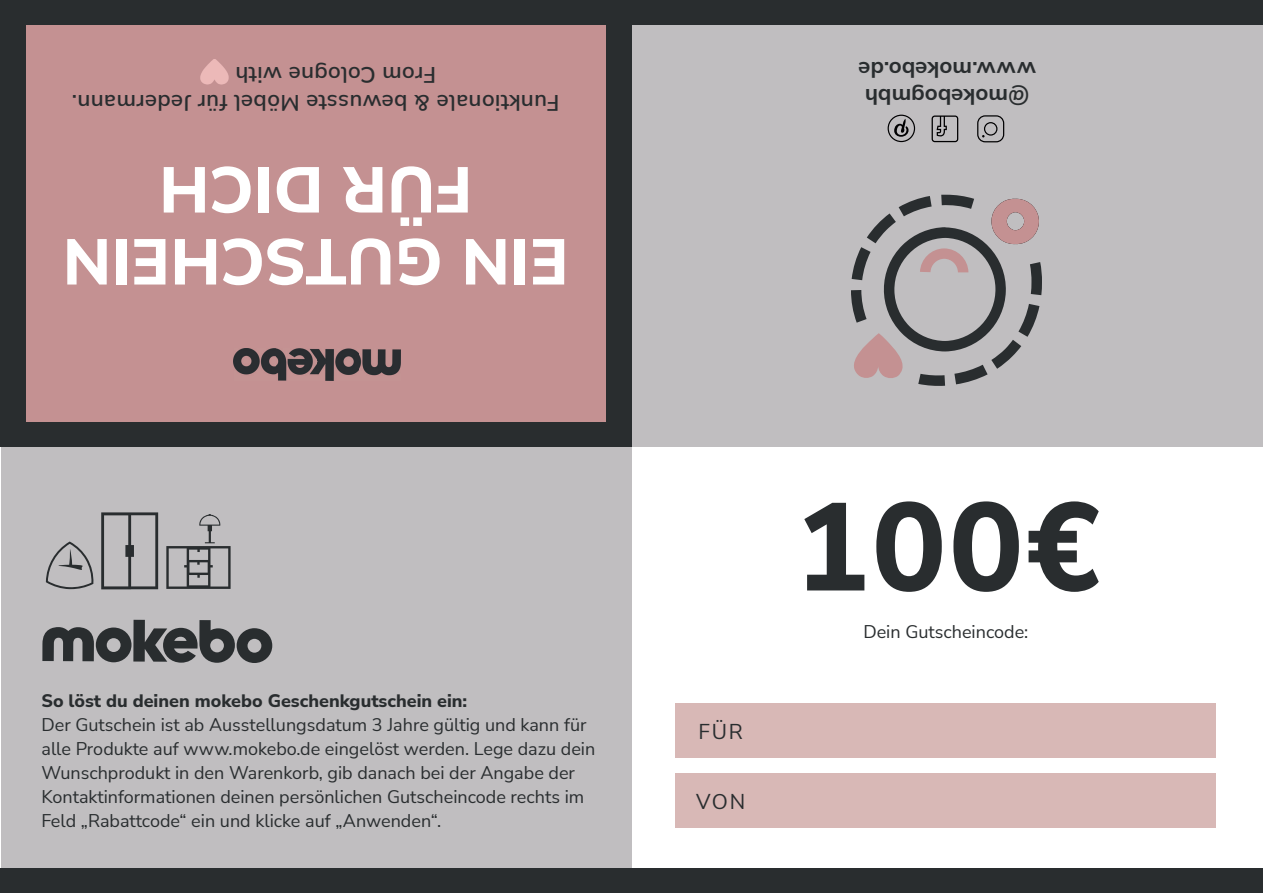
<style>
.page{position:relative;width:1263px;height:893px;background:#fff}
.page>*{position:absolute;margin:0;border:0;box-sizing:border-box;transform-origin:0 0}
.t1{font:800 124.35px "Nunito Sans";color:#292d2f}
.t2{font:800 64.5px/72px "Nunito Sans";letter-spacing:.005em;color:#fff;text-align:center}
.t3{font:600 22.5px/28.5px "Nunito Sans";letter-spacing:.015em;color:#292d2f}
.t4{font:700 22.5px/27px "Nunito Sans";color:#292d2f}
.t5{font:21px "Nunito Sans";letter-spacing:.08em;color:#292d2f}
.t6{font:18px/24px "Nunito Sans";color:#292d2f}
.t7{font:800 18px "Nunito Sans";color:#292d2f}
</style>
<div class="page">
<div style="left:26px;top:20px;width:580px;height:404px;background:#c49192"></div>
<div style="left:1px;top:443px;width:630px;height:424px;background:#c0bec0"></div>
<div style="left:631px;top:20px;width:632px;height:426px;background:#c0bec0"></div>
<div style="left:676px;top:704px;width:540px;height:54px;background:#d8b8b6"></div>
<div style="left:676px;top:773px;width:540px;height:54px;background:#d8b8b6"></div>
<img style="left:233px;top:349px;width:167px;height:31px">
<div style="left:0;top:868px;width:1263px;height:25px;background:#292d2f"></div>
<div style="left:0;top:0;width:1263px;height:25px;background:#292d2f"></div>
<div style="left:0;top:0;width:26px;height:434px;background:#292d2f"></div>
<div style="left:606px;top:0;width:25px;height:434px;background:#292d2f"></div>
<div style="left:0;top:422px;width:631px;height:25px;background:#292d2f"></div>
<img style="left:201px;top:59px;width:27px;height:26px">
<svg style="left:42px;top:620px;width:230px;height:42px"></svg>
<svg style="left:101px;top:512px;width:57px;height:77px"></svg>
<svg style="left:166px;top:514px;width:65px;height:75px"></svg>
<svg style="left:46px;top:541px;width:48px;height:48px"></svg>
<svg style="left:977px;top:115px;width:27px;height:27px"></svg>
<svg style="left:888px;top:115px;width:27px;height:27px"></svg>
<svg style="left:931px;top:115px;width:27px;height:27px"></svg>
<svg style="left:851px;top:195px;width:191px;height:191px"></svg>
<p class="t3" style="left:436px;top:118px;width:366px;text-indent:-124px;rotate:-180deg">Funktionale &amp; bewusste Möbel für Jedermann.<br>From Cologne with</p>
<h2 class="t2" style="left:569px;top:300px;width:508px;rotate:-180deg">EIN GUTSCHEIN<br>FÜR DICH</h2>
<p class="t7" style="left:41px;top:688px;width:427px">So löst du deinen mokebo Geschenkgutschein ein:</p>
<p class="t6" style="left:41px;top:712px;width:555px">Der Gutschein ist ab Ausstellungsdatum 3 Jahre gültig und kann für alle Produkte auf www.mokebo.de eingelöst werden. Lege dazu dein Wunschprodukt in den Warenkorb, gib danach bei der Angabe der Kontaktinformationen deinen persönlichen Gutscheincode rechts im Feld „Rabattcode“ ein und klicke auf „Anwenden“.</p>
<p class="t4" style="left:1036px;top:111px;width:179px;rotate:-180deg">@mokebogmbh www.mokebo.de</p>
<p class="t5" style="left:698px;top:717px;width:46px">FÜR</p>
<p class="t5" style="left:696px;top:787px;width:51px">VON</p>
<h1 class="t1" style="left:795px;top:459px;width:307px">100€</h1>
<p class="t6" style="left:863px;top:619px;width:166px">Dein Gutscheincode:</p>
</div>
